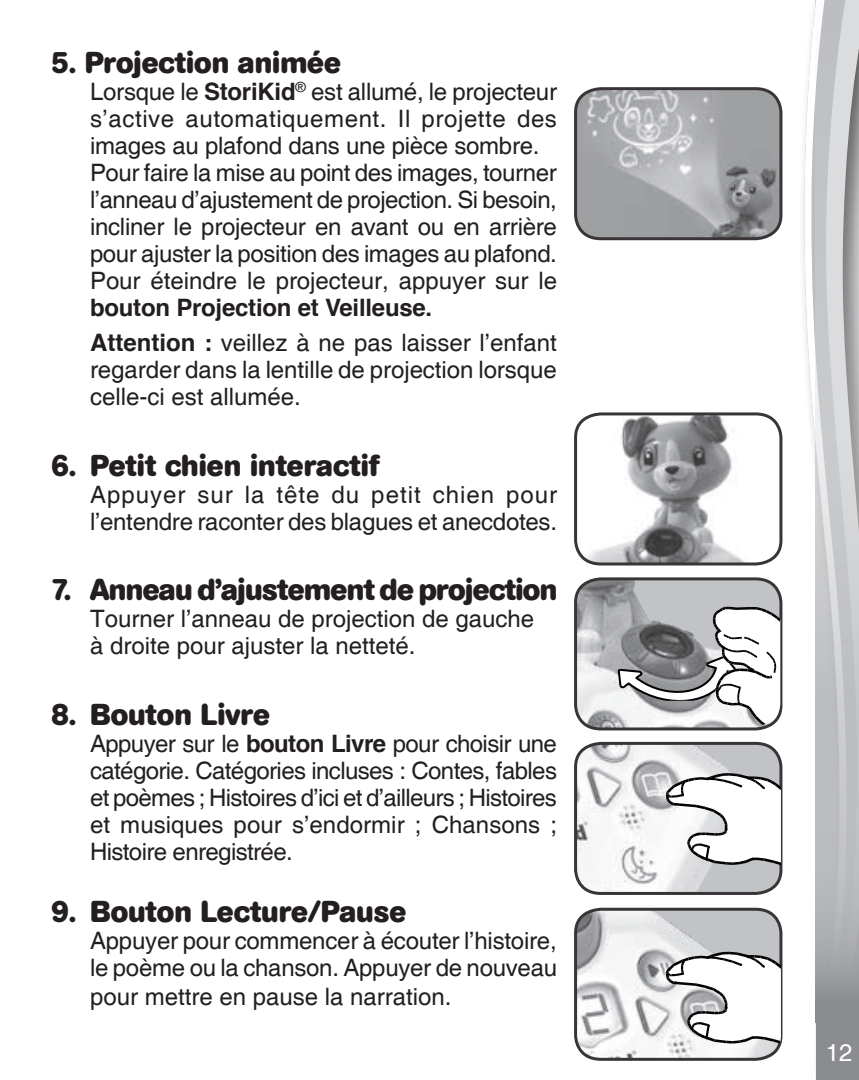
<style>
.page{position:relative;width:859px;height:1080px;background:#fff}
.page>*{position:absolute;margin:0;border:0;box-sizing:border-box;transform-origin:0 0}
.t1{font:700 30px "AG Book Rounded";color:#231f20}
.t2{font:700 30px "AG Book Rounded";letter-spacing:-.02em;color:#231f20}
.t3{font:24px/27px "Helvetica";letter-spacing:-.01em;color:#231f20}
.t4{font:700 24px/35.4px "Helvetica";letter-spacing:-.01em;color:#231f20}
.t5{font:24px "Helvetica";color:#fff}
.s1{font-weight:700}
.s2{font-weight:400}
</style>
<div class="page">
<svg style="left:804px;top:0;width:12px;height:1023px"></svg>
<svg style="left:816px;top:0;width:43px;height:1080px;background:#bdbec0"></svg>
<img style="left:576px;top:909px;width:205px;height:148px">
<div style="left:574px;top:908px;width:208px;height:153px;border:3px solid #231f20;border-radius:25px"></div>
<img style="left:576px;top:743px;width:205px;height:150px">
<div style="left:574px;top:742px;width:208px;height:153px;border:3px solid #231f20;border-radius:25px"></div>
<img style="left:576px;top:580px;width:205px;height:149px">
<div style="left:574px;top:577px;width:208px;height:153px;border:3px solid #231f20;border-radius:25px"></div>
<img style="left:576px;top:89px;width:205px;height:150px">
<div style="left:574px;top:87px;width:208px;height:153px;border:3px solid #231f20;border-radius:25px"></div>
<img style="left:576px;top:416px;width:205px;height:146px">
<div style="left:574px;top:412px;width:208px;height:154px;border:3px solid #231f20;border-radius:25px"></div>
<svg style="left:617px;top:607px;width:163px;height:120px"></svg>
<svg style="left:666px;top:773px;width:115px;height:104px"></svg>
<svg style="left:666px;top:952px;width:115px;height:103px"></svg>
<p class="t1" style="left:51px;top:45px;width:291px">5. Projection animée</p>
<p class="t3" style="left:90px;top:78px;width:469px">Lorsque le <span class="s1">StoriKid</span><sup>®</sup> est allumé, le projecteur s’active automatiquement. Il projette des images au plafond dans une pièce sombre.<br>Pour faire la mise au point des images, tourner l’anneau d’ajustement de projection. Si besoin, incliner le projecteur en avant ou en arrière pour ajuster la position des images au plafond.<br>Pour éteindre le projecteur, appuyer sur le</p>
<p class="t4" style="left:90px;top:291px;width:468px">bouton Projection et Veilleuse.<br>Attention : <span class="s2">veillez à ne pas laisser l’enfant</span></p>
<p class="t3" style="left:90px;top:357px;width:468px">regarder dans la lentille de projection lorsque celle-ci est allumée.</p>
<p class="t1" style="left:51px;top:448px;width:330px">6. Petit chien interactif</p>
<p class="t3" style="left:90px;top:482px;width:469px">Appuyer sur la tête du petit chien pour l’entendre raconter des blagues et anecdotes.</p>
<p class="t2" style="left:51px;top:572px;width:508px">7. Anneau d’ajustement de projection</p>
<p class="t3" style="left:90px;top:606px;width:446px">Tourner l’anneau de projection de gauche à droite pour ajuster la netteté.</p>
<p class="t1" style="left:51px;top:697px;width:220px">8. Bouton Livre</p>
<p class="t3" style="left:90px;top:731px;width:468px;text-align:justify">Appuyer sur le <span class="s1">bouton Livre</span> pour choisir une catégorie. Catégories incluses : Contes, fables et poèmes ; Histoires d’ici et d’ailleurs ; Histoires et musiques pour s’endormir ; Chansons ; Histoire enregistrée.</p>
<p class="t1" style="left:51px;top:894px;width:357px">9. Bouton Lecture/Pause</p>
<p class="t3" style="left:90px;top:928px;width:469px;line-height:27.9px;text-align:justify">Appuyer pour commencer à écouter l’histoire, le poème ou la chanson. Appuyer de nouveau pour mettre en pause la narration.</p>
<p class="t5" style="left:826px;top:1039px;width:28px">12</p>
</div>
